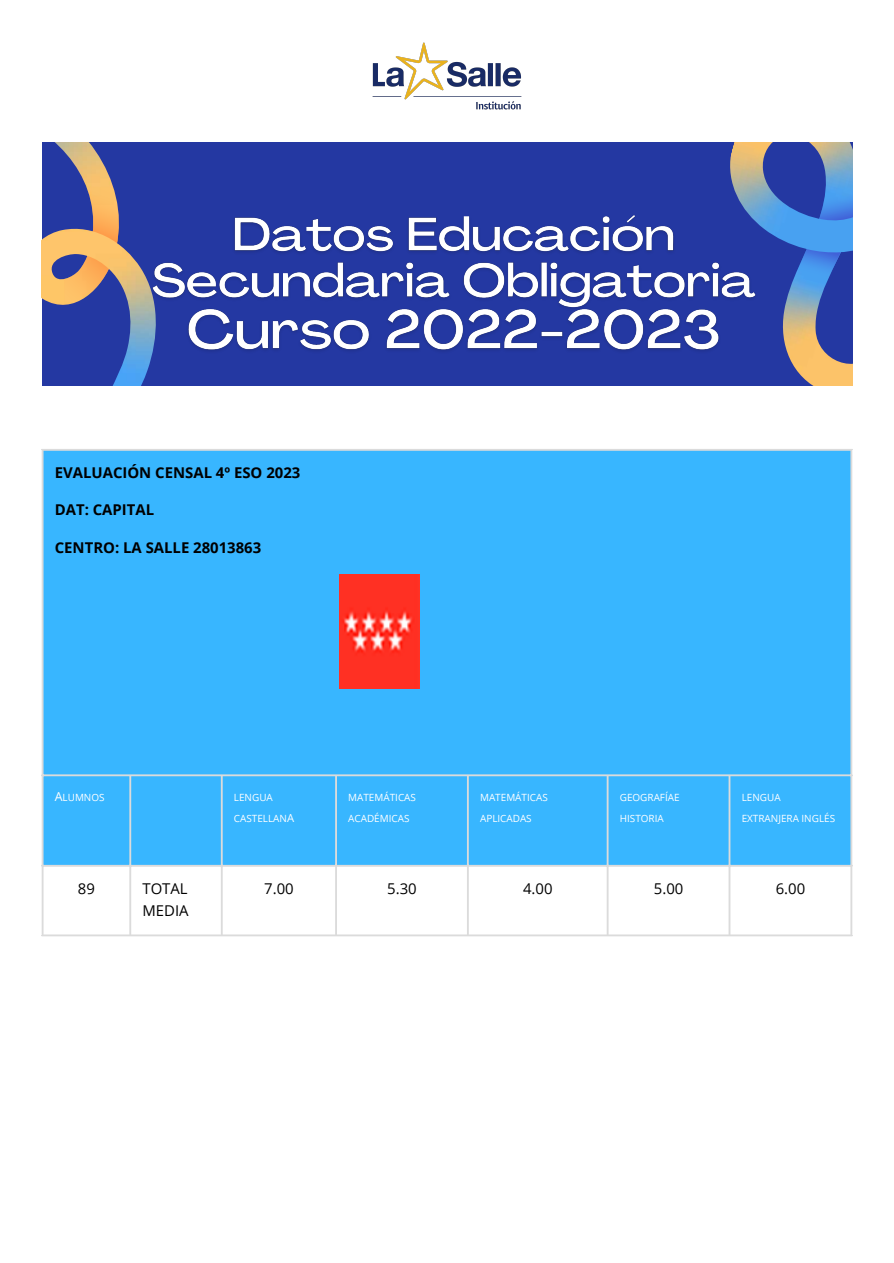
<style>
.page{position:relative;width:894px;height:1263px;background:#fff}
.page>*{position:absolute;margin:0;border:0;box-sizing:border-box;transform-origin:0 0}
.t1{font:700 14.85px "Open Sans";color:#000}
.t2{font:14.85px/22.4px "Open Sans";color:#000}
.t3{font:9.9px/20.5px "Open Sans";color:#fff}
.s1{font-size:12.45px}
.s2{font-size:11.1px}
</style>
<div class="page">
<img style="left:372px;top:42px;width:150px;height:68px">
<div style="left:42px;top:143px;width:810px;height:243px;background:#2438a2"></div>
<img style="left:42px;top:143px;width:108px;height:243px">
<svg style="left:86px;top:186px;width:35px;height:57px"></svg>
<svg style="left:64px;top:256px;width:45px;height:49px"></svg>
<img style="left:730px;top:143px;width:122px;height:243px">
<svg style="left:778px;top:241px;width:62px;height:91px"></svg>
<svg style="left:808px;top:162px;width:44px;height:65px"></svg>
<img style="left:147px;top:211px;width:614px;height:151px">
<div style="left:44px;top:451px;width:806px;height:414px;background:#38b6ff"></div>
<img style="left:340px;top:575px;width:79px;height:113px">
<hr style="left:42px;top:451px;width:2px;height:483px;background:#dbdbdb">
<hr style="left:129px;top:776px;width:2px;height:158px;background:#dbdbdb">
<hr style="left:221px;top:776px;width:2px;height:158px;background:#dbdbdb">
<hr style="left:335px;top:776px;width:2px;height:158px;background:#dbdbdb">
<hr style="left:467px;top:776px;width:1px;height:158px;background:#dbdbdb">
<hr style="left:606px;top:776px;width:2px;height:158px;background:#dbdbdb">
<hr style="left:728px;top:776px;width:2px;height:158px;background:#dbdbdb">
<hr style="left:850px;top:451px;width:2px;height:483px;background:#dbdbdb">
<hr style="left:42px;top:449px;width:810px;height:2px;background:#dbdbdb">
<hr style="left:42px;top:774px;width:810px;height:2px;background:#dbdbdb">
<hr style="left:42px;top:865px;width:810px;height:2px;background:#dbdbdb">
<hr style="left:42px;top:934px;width:810px;height:2px;background:#dbdbdb">
<p class="t1" style="left:55px;top:462px;width:247px">EVALUACIÓN CENSAL 4º ESO 2023</p>
<p class="t1" style="left:55px;top:499px;width:101px">DAT: CAPITAL</p>
<p class="t1" style="left:55px;top:537px;width:208px">CENTRO: LA SALLE 28013863</p>
<h1 class="t3" style="left:55px;top:787px;width:51px"><span class="s1">A</span>LUMNOS</h1>
<p class="t3" style="left:234px;top:787px;width:62px">LENGUA<br>CASTELLAN<span class="s2">A</span></p>
<p class="t3" style="left:348px;top:787px;width:69px">MATEMÁTICAS<br>ACADÉMICAS</p>
<p class="t3" style="left:480px;top:787px;width:69px">MATEMÁTICAS<br>APLICADAS</p>
<p class="t3" style="left:619px;top:787px;width:61px">GEOGRAFÍAE<br>HISTORIA</p>
<p class="t3" style="left:741px;top:787px;width:95px">LENGUA<br>EXTRANJERA INGLÉS</p>
<p class="t2" style="left:78px;top:877px;width:19px">89</p>
<p class="t2" style="left:142px;top:877px;width:48px">TOTAL<br>MEDIA</p>
<p class="t2" style="left:264px;top:877px;width:31px">7.00</p>
<p class="t2" style="left:387px;top:877px;width:31px">5.30</p>
<p class="t2" style="left:523px;top:877px;width:31px">4.00</p>
<p class="t2" style="left:653px;top:877px;width:31px">5.00</p>
<p class="t2" style="left:775px;top:877px;width:31px">6.00</p>
</div>
